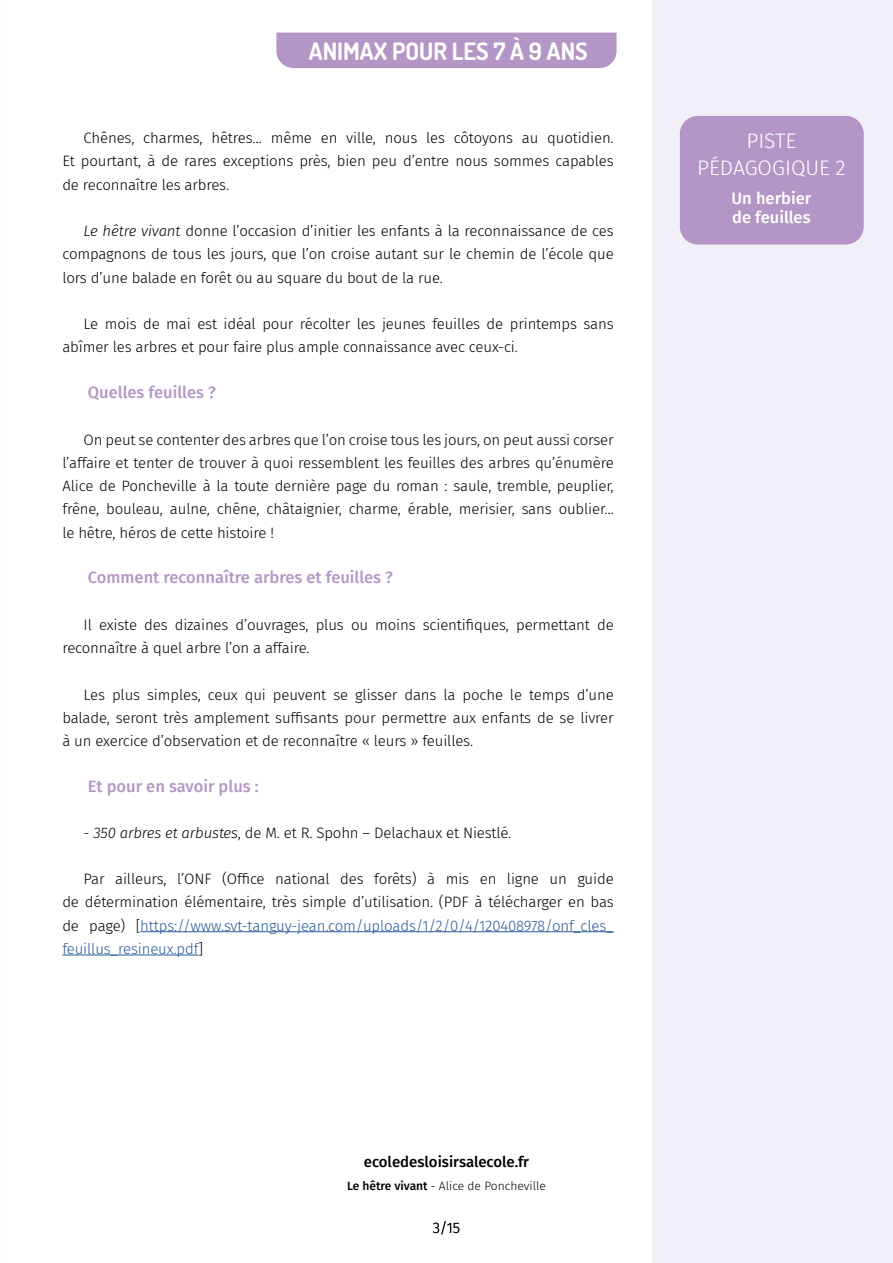
<style>
.page{position:relative;width:893px;height:1263px;background:#fff}
.page>*{position:absolute;margin:0;border:0;box-sizing:border-box;transform-origin:0 0}
.t1{font:700 24px "Dosis";color:#fff}
.t2{font:300 21px/27px "Fira Sans";color:#fff;text-align:center}
.t3{font:500 16.5px "Fira Sans";color:#b496c6}
.t4{font:500 16.5px/19.8px "Fira Sans";color:#fff}
.t5{font:300 15px/23.2px "Fira Sans";letter-spacing:-.01em;color:#000;text-align:justify}
.t6{font:500 15px "Fira Sans";color:#000}
.t7{font:300 12px "Fira Sans";color:#000}
.s1{font-style:italic}
.s2{color:#275b9b}
.s3{font-weight:500}
</style>
<div class="page">
<div style="left:652px;top:0;width:241px;height:1263px;background:#f3eff8"></div>
<div style="left:276px;top:33px;width:341px;height:35px;background:#b496c6"></div>
<hr style="left:140px;top:931px;width:474px;height:1px;background:#275b9b">
<hr style="left:62px;top:955px;width:137px;height:1px;background:#275b9b">
<div style="left:680px;top:116px;width:184px;height:128px;background:#b496c6;border-radius:18px"></div>
<h1 class="t1" style="left:309px;top:35px;width:280px">ANIMAX POUR LES 7 À 9 ANS</h1>
<p class="t5" style="left:62px;top:126px;width:553px;text-indent:21px">Chênes, charmes, hêtres… même en ville, nous les côtoyons au quotidien.<br>Et pourtant, à de rares exceptions près, bien peu d’entre nous sommes capables de reconnaître les arbres.</p>
<p class="t5" style="left:62px;top:219px;width:553px;text-indent:21px"><span class="s1">Le hêtre vivant</span> donne l’occasion d’initier les enfants à la reconnaissance de ces compagnons de tous les jours, que l’on croise autant sur le chemin de l’école que lors d’une balade en forêt ou au square du bout de la rue.</p>
<p class="t5" style="left:62px;top:312px;width:553px;text-indent:21px">Le mois de mai est idéal pour récolter les jeunes feuilles de printemps sans abîmer les arbres et pour faire plus ample connaissance avec ceux-ci.</p>
<p class="t3" style="left:88px;top:379px;width:129px">Quelles feuilles ?</p>
<p class="t5" style="left:62px;top:428px;width:553px;text-indent:21px">On peut se contenter des arbres que l’on croise tous les jours, on peut aussi corser l’affaire et tenter de trouver à quoi ressemblent les feuilles des arbres qu’énumère Alice de Poncheville à la toute dernière page du roman : saule, tremble, peuplier, frêne, bouleau, aulne, chêne, châtaignier, charme, érable, merisier, sans oublier… le hêtre, héros de cette histoire !</p>
<p class="t3" style="left:88px;top:564px;width:307px">Comment reconnaître arbres et feuilles ?</p>
<p class="t5" style="left:62px;top:613px;width:553px;text-indent:21px">Il existe des dizaines d’ouvrages, plus ou moins scientifiques, permettant de reconnaître à quel arbre l’on a affaire.</p>
<p class="t5" style="left:62px;top:683px;width:553px;text-indent:21px">Les plus simples, ceux qui peuvent se glisser dans la poche le temps d’une balade, seront très amplement suffisants pour permettre aux enfants de se livrer à un exercice d’observation et de reconnaître « leurs » feuilles.</p>
<p class="t3" style="left:88px;top:773px;width:172px">Et pour en savoir plus :</p>
<p class="t5" style="left:84px;top:821px;width:429px">- <span class="s1">350 arbres et arbustes</span>, de M. et R. Spohn – Delachaux et Niestlé.</p>
<p class="t5" style="left:62px;top:867px;width:553px;text-indent:21px">Par ailleurs, l’ONF (Office national des forêts) à mis en ligne un guide de détermination élémentaire, très simple d’utilisation. (PDF à télécharger en bas de page) [<span class="s2">https://www.svt-tanguy-jean.com/uploads/1/2/0/4/120408978/onf_cles_ feuillus_resineux.pdf</span>]</p>
<p class="t6" style="left:364px;top:1150px;width:167px">ecoledesloisirsalecole.fr</p>
<p class="t7" style="left:347px;top:1177px;width:200px"><span class="s3">Le hêtre vivant</span> - Alice de Poncheville</p>
<p class="t5" style="left:433px;top:1216px;width:29px">3/15</p>
<h2 class="t2" style="left:697px;top:127px;width:150px">PISTE<br>PÉDAGOGIQUE 2</h2>
<p class="t4" style="left:731px;top:187px;width:81px">Un herbier de feuilles</p>
</div>
